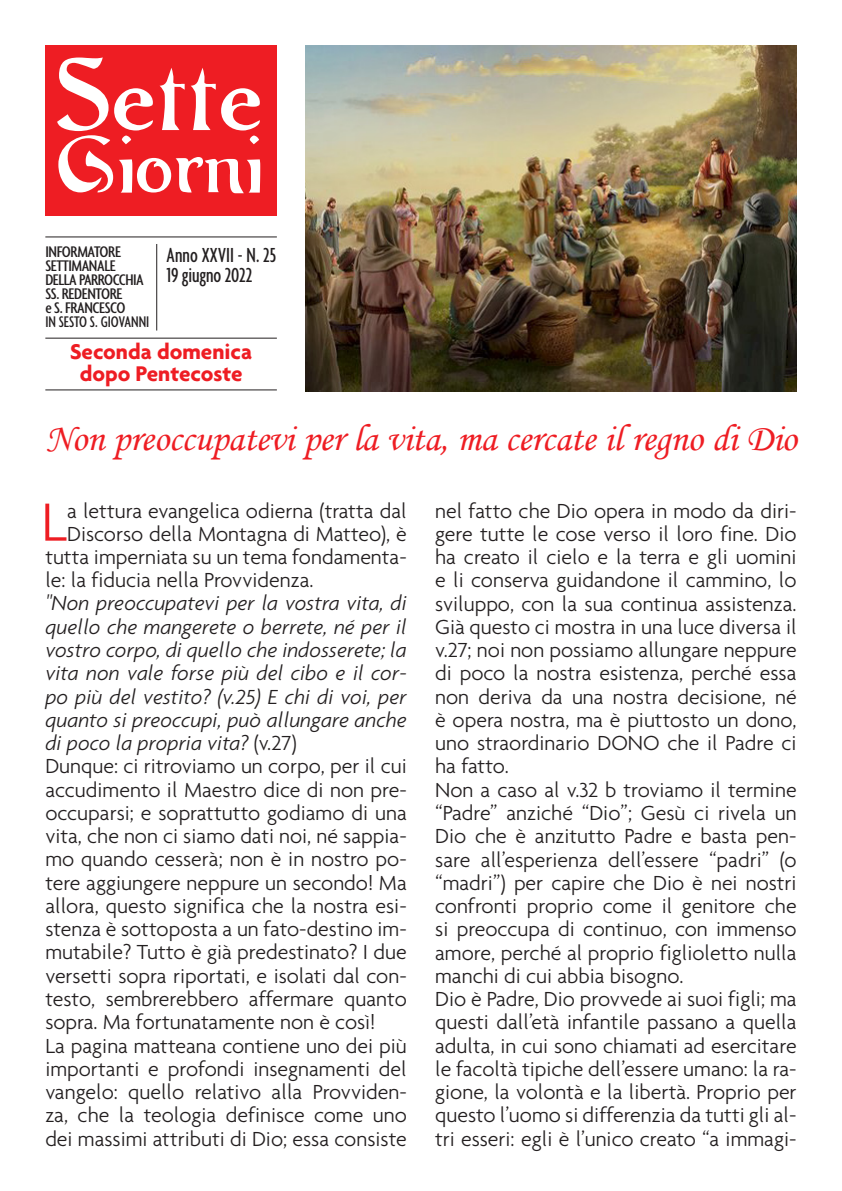
<style>
.page{position:relative;width:842px;height:1191px;background:#fff}
.page>*{position:absolute;margin:0;border:0;box-sizing:border-box;transform-origin:0 0}
.t1{font:116px "Argos George";color:#fff}
.t2{font:92px "Argos George";color:#fff}
.commento_testo_spazi{font:300 58px "Agenda";color:#ee1d23}
.t3{font:38px "Monotype Corsiva";letter-spacing:-.005em;color:#ee1d23}
.t4{font:700 23px/22px "Agenda";color:#ee1d23;text-align:center}
.commento_testo_spazi-2{font:300 22px/23.2px "Agenda";color:#231f20;text-align:justify}
.commento_testo_spazi-3{font:italic 300 22px/23.2px "Agenda";color:#231f20;text-align:justify}
.t5{font:500 extra-condensed 22px "Agenda";letter-spacing:-.005em;color:#231f20}
.t6{font:500 extra-condensed 16.6px/14px "Agenda";letter-spacing:-.02em;color:#231f20;scale:1.2 1}
.s1{font-style:normal}
</style>
<div class="page">
<div style="left:45px;top:45px;width:232px;height:170px;background:#ee1d23"></div>
<hr style="left:45px;top:389px;width:232px;height:1px;background:#231f20">
<hr style="left:45px;top:236px;width:232px;height:1px;background:#231f20">
<hr style="left:45px;top:338px;width:232px;height:1px;background:#231f20">
<hr style="left:156px;top:244px;width:1px;height:86px;background:#231f20">
<img style="left:305px;top:45px;width:492px;height:346px">
<p class="t1" style="left:56px;top:36px;width:211px">Sette</p>
<p class="t2" style="left:58px;top:117px;width:208px">Giorni</p>
<p class="t6" style="left:45px;top:244px;width:88px">INFORMATORE<br>SETTIMANALE<br>DELLA PARROCCHIA<br>SS. REDENTORE<br>e S. FRANCESCO<br>IN SESTO S. GIOVANNI</p>
<p class="t5" style="left:166px;top:242px;width:111px">Anno XXVII - N. 25</p>
<p class="t5" style="left:166px;top:262px;width:87px">19 giugno 2022</p>
<p class="t4" style="left:70px;top:340px;width:184px">Seconda domenica dopo Pentecoste</p>
<p class="t3" style="left:45px;top:415px;width:753px">Non preoccupatevi per la vita, ma cercate il regno di Dio</p>
<p class="commento_testo_spazi" style="left:41px;top:488px;width:27px">L</p>
<p class="commento_testo_spazi-2" style="left:67px;top:498px;width:341px">a lettura evangelica odierna (tratta dal</p>
<p class="commento_testo_spazi-2" style="left:67px;top:521px;width:341px">Discorso della Montagna di Matteo), è</p>
<p class="commento_testo_spazi-2" style="left:45px;top:545px;width:363px">tutta imperniata su un tema fondamenta-</p>
<p class="commento_testo_spazi-2" style="left:45px;top:568px;width:270px">le: la fiducia nella Provvidenza.</p>
<p class="commento_testo_spazi-3" style="left:45px;top:591px;width:363px">"Non preoccupatevi per la vostra vita, di quello che mangerete o berrete, né per il vostro corpo, di quello che indosserete; la vita non vale forse più del cibo e il cor&shy;po più del vestito? (v.25) E chi di voi, per quanto si preoccupi, può allungare anche di poco la propria vita? <span class="s1">(v.27)</span></p>
<p class="commento_testo_spazi-2" style="left:45px;top:754px;width:363px">Dunque: ci ritroviamo un corpo, per il cui accudimento il Maestro dice di non pre&shy;occuparsi; e soprattutto godiamo di una vita, che non ci siamo dati noi, né sappia&shy;mo quando cesserà; non è in nostro po&shy;tere aggiungere neppure un secondo! Ma allora, questo significa che la nostra esi&shy;stenza è sottoposta a un fato-destino im&shy;mutabile? Tutto è già predestinato? I due versetti sopra riportati, e isolati dal con&shy;testo, sembrerebbero affermare quanto sopra. Ma fortunatamente non è così!</p>
<p class="commento_testo_spazi-2" style="left:45px;top:1033px;width:363px">La pagina matteana contiene uno dei più importanti e profondi insegnamenti del vangelo: quello relativo alla Provviden&shy;za, che la teologia definisce come uno dei massimi attributi di Dio; essa consiste</p>
<p class="commento_testo_spazi-2" style="left:435px;top:498px;width:363px">nel fatto che Dio opera in modo da diri&shy;gere tutte le cose verso il loro fine. Dio ha creato il cielo e la terra e gli uomini e li conserva guidandone il cammino, lo sviluppo, con la sua continua assistenza.<br>Già questo ci mostra in una luce diversa il v.27; noi non possiamo allungare neppure di poco la nostra esistenza, perché essa non deriva da una nostra decisione, né è opera nostra, ma è piuttosto un dono, uno straordinario DONO che il Padre ci ha fatto.</p>
<p class="commento_testo_spazi-2" style="left:435px;top:777px;width:363px">Non a caso al v.32 b troviamo il termine “Padre” anziché “Dio”; Gesù ci rivela un Dio che è anzitutto Padre e basta pen&shy;sare all’esperienza dell’essere “padri” (o “madri”) per capire che Dio è nei nostri confronti proprio come il genitore che si preoccupa di continuo, con immenso amore, perché al proprio figlioletto nulla manchi di cui abbia bisogno.</p>
<p class="commento_testo_spazi-2" style="left:435px;top:987px;width:363px">Dio è Padre, Dio provvede ai suoi figli; ma questi dall’età infantile passano a quella adulta, in cui sono chiamati ad esercitare le facoltà tipiche dell’essere umano: la ra&shy;gione, la volontà e la libertà. Proprio per questo l’uomo si differenzia da tutti gli al&shy;tri esseri: egli è l’unico creato “a immagi-</p>
</div>
